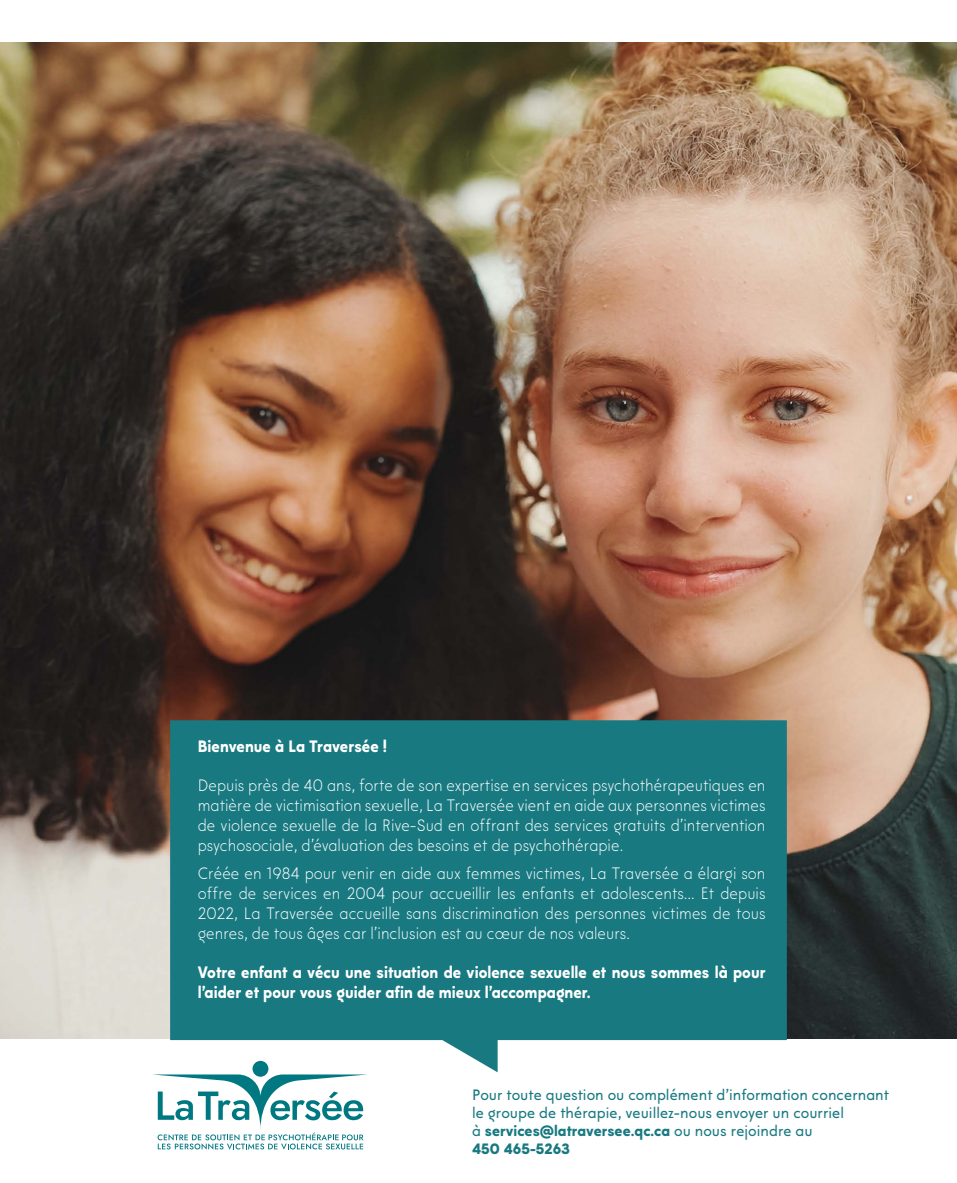
<style>
.page{position:relative;width:957px;height:1183px;background:#fff}
.page>*{position:absolute;margin:0;border:0;box-sizing:border-box;transform-origin:0 0}
.t1{font:200 16.5px/19.8px "Modeco Trial";color:#fff;text-align:justify;scale:.95 1}
.t2{font:700 16.5px/19.8px "Modeco Trial";color:#fff;scale:.95 1}
.t3{font:15px/18px "Modeco Trial";color:#187981}
.s1{font-weight:700}
</style>
<div class="page">
<img style="left:0;top:43px;width:957px;height:995px">
<div style="left:170px;top:720px;width:617px;height:351px;background:#187981"></div>
<div style="left:132px;top:1050px;width:261px;height:119px;background:#fff"></div>
<svg style="left:153px;top:1060px;width:214px;height:89px"></svg>
<p class="t2" style="left:198px;top:735px;width:201px">Bienvenue à La Traversée !</p>
<p class="t1" style="left:198px;top:775px;width:599px">Depuis près de 40 ans, forte de son expertise en services psychothérapeutiques en matière de victimisation sexuelle, La Traversée vient en aide aux personnes victimes de violence sexuelle de la Rive-Sud en offrant des services gratuits d’intervention psychosociale, d’évaluation des besoins et de psychothérapie.</p>
<p class="t1" style="left:198px;top:862px;width:599px">Créée en 1984 pour venir en aide aux femmes victimes, La Traversée a élargi son offre de services en 2004 pour accueillir les enfants et adolescents… Et depuis 2022, La Traversée accueille sans discrimination des personnes victimes de tous genres, de tous âges car l’inclusion est au cœur de nos valeurs.</p>
<p class="t2" style="left:198px;top:961px;width:599px">Votre enfant a vécu une situation de violence sexuelle et nous sommes là pour l’aider et pour vous guider afin de mieux l’accompagner.</p>
<p class="t3" style="left:472px;top:1084px;width:418px">Pour toute question ou complément d’information concernant le groupe de thérapie, veuillez-nous envoyer un courriel<br>à <span class="s1">services@latraversee.qc.ca</span> ou nous rejoindre au<br><span class="s1">450 465-5263</span></p>
</div>
